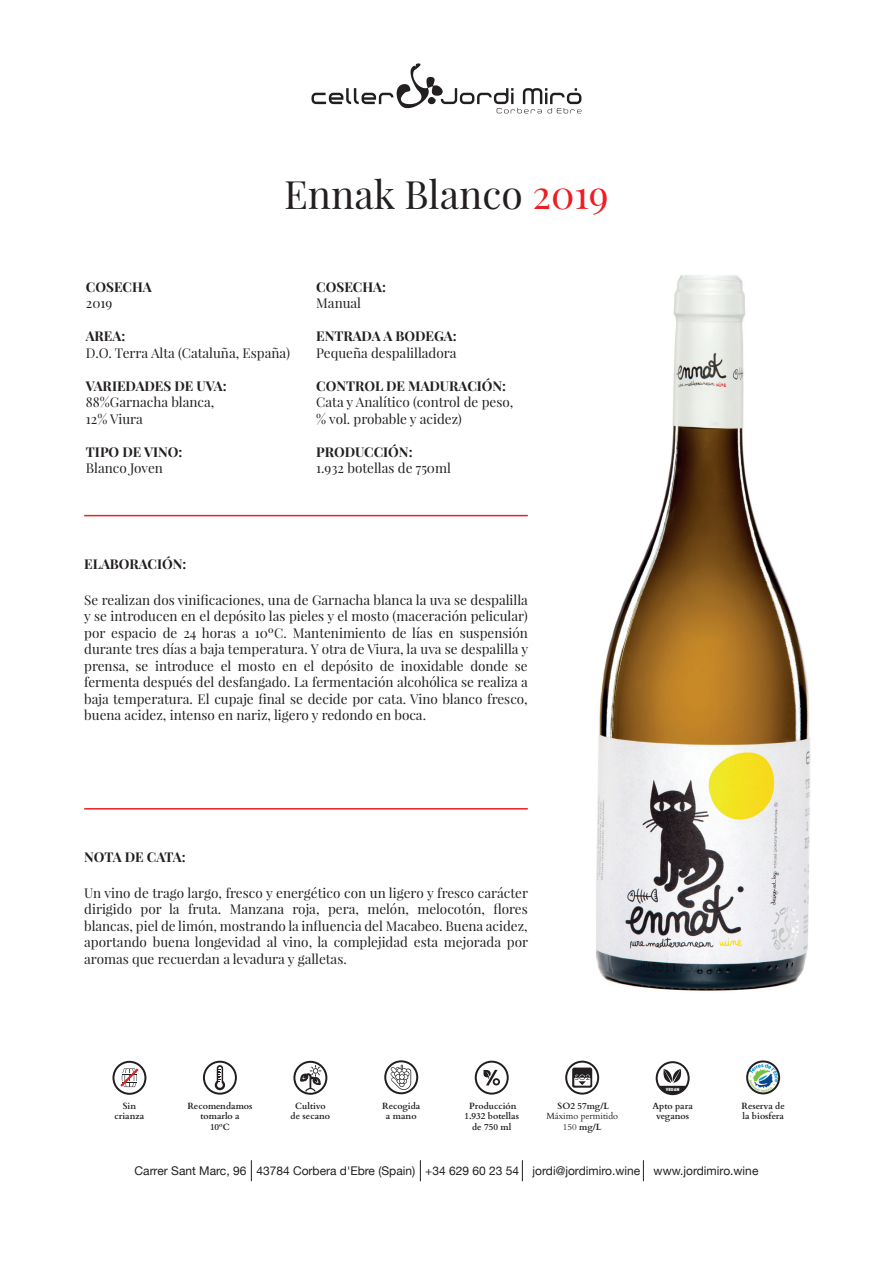
<style>
.page{position:relative;width:893px;height:1263px;background:#fff}
.page>*{position:absolute;margin:0;border:0;box-sizing:border-box;transform-origin:0 0}
.t1{font:39px "Playfair Display";color:#231f20}
.t2{font:13.5px/16.5px "Playfair Display";color:#231f20}
.t3{font:700 13.5px "Playfair Display";color:#231f20}
.t4{font:12px "Helvetica Neue";color:#231f20}
.t5{font:700 9px/10.5px "Cardo";color:#231f20;text-align:center}
.t6{font:9px/10.5px "Cardo";color:#231f20;text-align:center}
.t7{font:900 4.35px "DIN Pro";color:#fff}
.s1{color:#ee1d23}
.s2{font-weight:700}
</style>
<div class="page">
<svg style="left:311px;top:63px;width:271px;height:51px"></svg>
<svg style="left:251px;top:1160px;width:1px;height:21px"></svg>
<svg style="left:420px;top:1160px;width:1px;height:21px"></svg>
<svg style="left:522px;top:1160px;width:1px;height:21px"></svg>
<svg style="left:643px;top:1160px;width:1px;height:21px"></svg>
<hr style="left:84px;top:515px;width:444px;height:1px;background:#ee1d23">
<hr style="left:84px;top:808px;width:444px;height:1px;background:#ee1d23">
<svg style="left:565px;top:1061px;width:34px;height:33px"></svg>
<svg style="left:112px;top:1061px;width:34px;height:34px"></svg>
<svg style="left:203px;top:1061px;width:34px;height:34px"></svg>
<svg style="left:746px;top:1060px;width:34px;height:34px"></svg>
<svg style="left:384px;top:1060px;width:34px;height:34px"></svg>
<svg style="left:293px;top:1061px;width:34px;height:34px"></svg>
<svg style="left:475px;top:1061px;width:34px;height:33px"></svg>
<svg style="left:656px;top:1061px;width:34px;height:34px"></svg>
<img style="left:596px;top:275px;width:215px;height:716px">
<h1 class="t1" style="left:284px;top:178px;width:326px">Ennak Blanco <span class="s1">2019</span></h1>
<p class="t3" style="left:86px;top:279px;width:67px">COSECHA</p>
<p class="t2" style="left:86px;top:296px;width:28px">2019</p>
<p class="t3" style="left:86px;top:328px;width:41px">AREA:</p>
<p class="t2" style="left:86px;top:345px;width:206px">D.O. Terra Alta (Cataluña, España)</p>
<p class="t3" style="left:86px;top:378px;width:142px">VARIEDADES DE UVA:</p>
<p class="t2" style="left:86px;top:395px;width:130px">88%Garnacha blanca,<br>12% Viura</p>
<p class="t3" style="left:86px;top:444px;width:98px">TIPO DE VINO:</p>
<p class="t2" style="left:86px;top:461px;width:79px">Blanco Joven</p>
<p class="t3" style="left:316px;top:279px;width:71px">COSECHA:</p>
<p class="t2" style="left:316px;top:296px;width:46px">Manual</p>
<p class="t3" style="left:316px;top:328px;width:142px">ENTRADA A BODEGA:</p>
<p class="t2" style="left:316px;top:345px;width:142px">Pequeña despalilladora</p>
<p class="t3" style="left:316px;top:378px;width:191px">CONTROL DE MADURACIÓN:</p>
<p class="t2" style="left:316px;top:395px;width:199px">Cata y Analítico (control de peso, % vol. probable y acidez)</p>
<p class="t3" style="left:316px;top:444px;width:98px">PRODUCCIÓN:</p>
<p class="t2" style="left:316px;top:461px;width:136px">1.932 botellas de 750ml</p>
<p class="t3" style="left:84px;top:556px;width:104px">ELABORACIÓN:</p>
<p class="t2" style="left:84px;top:592px;width:446px;text-align:justify">Se realizan dos vinificaciones, una de Garnacha blanca la uva se despalilla y se introducen en el depósito las pieles y el mosto (maceración pelicular) por espacio de 24 horas a 10ºC. Mantenimiento de lías en suspensión durante tres días a baja temperatura. Y otra de Viura, la uva se despalilla y prensa, se introduce el mosto en el depósito de inoxidable donde se fermenta después del desfangado. La fermentación alcohólica se realiza a baja temperatura. El cupaje final se decide por cata. Vino blanco fresco, buena acidez, intenso en nariz, ligero y redondo en boca.</p>
<p class="t3" style="left:84px;top:849px;width:103px">NOTA DE CATA:</p>
<p class="t2" style="left:84px;top:885px;width:445px;text-align:justify">Un vino de trago largo, fresco y energético con un ligero y fresco carácter dirigido por la fruta. Manzana roja, pera, melón, melocotón, flores blancas, piel de limón, mostrando la influencia del Macabeo. Buena acidez, aportando buena longevidad al vino, la complejidad esta mejorada por aromas que recuerdan a levadura y galletas.</p>
<p class="t7" style="left:666px;top:1087px;width:15px">VEGAN</p>
<p class="t5" style="left:114px;top:1100px;width:31px">Sin crianza</p>
<p class="t5" style="left:187px;top:1100px;width:67px">Recomendamos tomarlo a<br>10ºC</p>
<p class="t5" style="left:291px;top:1100px;width:41px">Cultivo de secano</p>
<p class="t5" style="left:464px;top:1100px;width:56px">Producción<br>1.932 botellas de 750 ml</p>
<p class="t5" style="left:382px;top:1100px;width:40px">Recogida a mano</p>
<p class="t5" style="left:741px;top:1100px;width:45px;text-align:left">Reserva de la biosfera</p>
<p class="t5" style="left:558px;top:1100px;width:53px">SO2 57mg/L</p>
<p class="t6" style="left:546px;top:1111px;width:73px">Máximo permitido<br>150 <span class="s2">mg/L</span></p>
<p class="t5" style="left:652px;top:1100px;width:42px">Apto para veganos</p>
<p class="t4" style="left:135px;top:1163px;width:625px">Carrer Sant Marc, 96 43784 Corbera d'Ebre (Spain) +34 629 60 23 54 jordi@jordimiro.wine www.jordimiro.wine</p>
</div>
